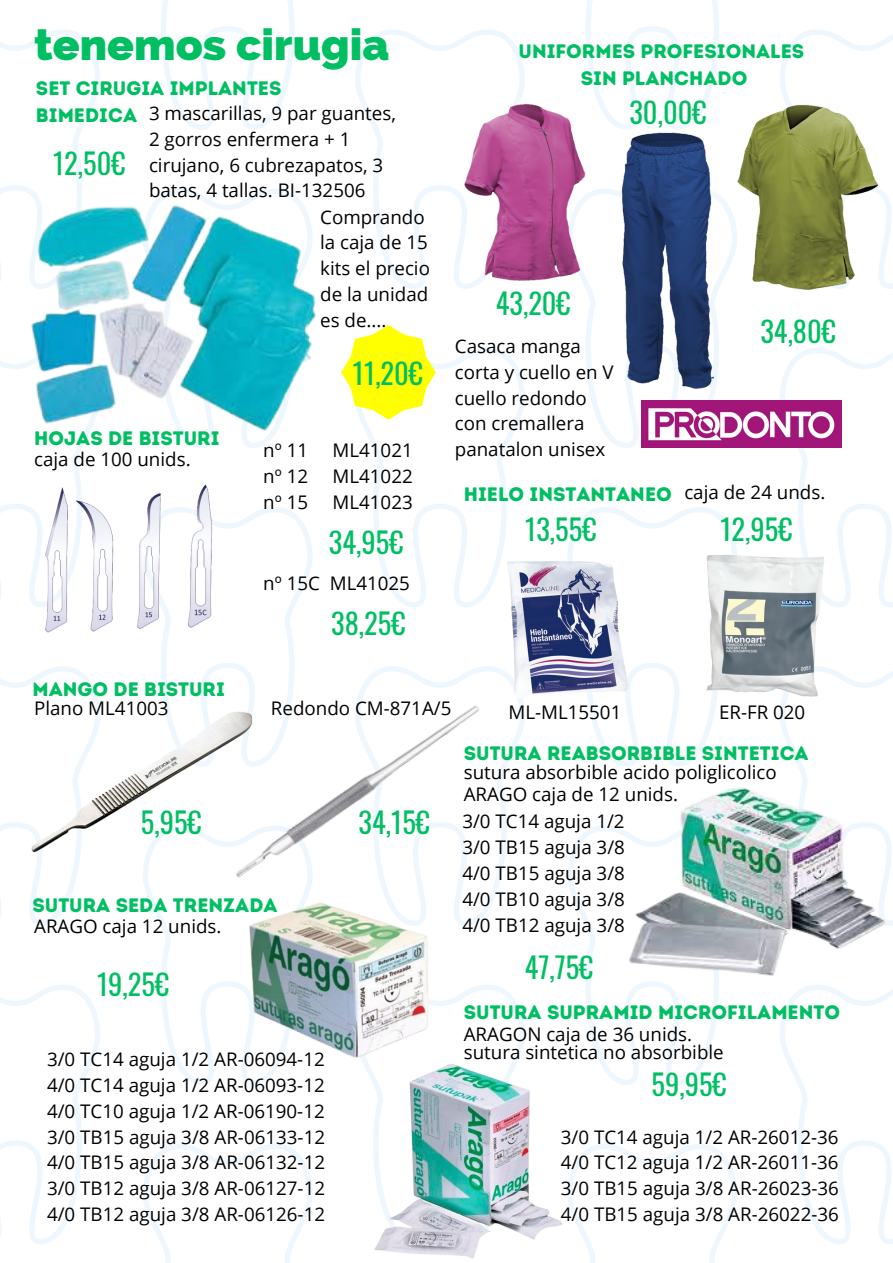
<style>
.page{position:relative;width:893px;height:1263px;background:#fff}
.page>*{position:absolute;margin:0;border:0;box-sizing:border-box;transform-origin:0 0}
.t1{font:800 44.17px "Raleway";color:#00bf63}
.t2{font:28.42px "Oswald";color:#00bf63}
.t3{font:19.5px/27px "Intro Rust Base";color:#00bf63}
.t4{font:18.75px/25.9px "Open Sans";color:#000}
</style>
<div class="page">
<svg style="left:780px;top:30px;width:113px;height:259px"></svg>
<svg style="left:586px;top:0;width:133px;height:126px"></svg>
<svg style="left:355px;top:30px;width:170px;height:259px"></svg>
<svg style="left:161px;top:0;width:133px;height:130px"></svg>
<svg style="left:0;top:30px;width:100px;height:251px"></svg>
<svg style="left:779px;top:348px;width:114px;height:259px"></svg>
<svg style="left:586px;top:189px;width:151px;height:259px"></svg>
<svg style="left:0;top:360px;width:81px;height:124px"></svg>
<svg style="left:780px;top:671px;width:113px;height:61px"></svg>
<svg style="left:568px;top:507px;width:168px;height:251px"></svg>
<svg style="left:241px;top:507px;width:72px;height:63px"></svg>
<svg style="left:0;top:679px;width:67px;height:247px"></svg>
<svg style="left:780px;top:1023px;width:113px;height:221px"></svg>
<svg style="left:582px;top:826px;width:134px;height:259px"></svg>
<svg style="left:513px;top:1014px;width:12px;height:46px"></svg>
<svg style="left:571px;top:1144px;width:166px;height:119px"></svg>
<svg style="left:163px;top:1014px;width:46px;height:71px"></svg>
<svg style="left:0;top:985px;width:100px;height:259px"></svg>
<svg style="left:143px;top:1144px;width:170px;height:119px"></svg>
<img style="left:21px;top:164px;width:295px;height:306px">
<img style="left:440px;top:95px;width:170px;height:203px">
<img style="left:720px;top:98px;width:167px;height:200px">
<img style="left:615px;top:118px;width:105px;height:285px">
<img style="left:525px;top:551px;width:118px;height:157px">
<img style="left:687px;top:545px;width:155px;height:156px">
<img style="left:0;top:484px;width:81px;height:115px">
<img style="left:21px;top:492px;width:52px;height:141px">
<img style="left:73px;top:486px;width:68px;height:146px">
<img style="left:141px;top:484px;width:100px;height:86px">
<img style="left:13px;top:666px;width:125px;height:239px">
<img style="left:138px;top:570px;width:444px;height:444px">
<img style="left:209px;top:788px;width:265px;height:297px">
<img style="left:368px;top:1060px;width:203px;height:199px">
<img style="left:641px;top:401px;width:200px;height:47px">
<svg style="left:341px;top:325px;width:184px;height:282px"></svg>
<img style="left:610px;top:732px;width:283px;height:291px">
<p class="t1" style="left:34px;top:18px;width:356px">tenemos cirugia</p>
<p class="t3" style="left:36px;top:74px;width:247px">SET CIRUGIA IMPLANTES<br>BIMEDICA</p>
<h2 class="t4" style="left:149px;top:100px;width:248px">3 mascarillas, 9 par guantes,<br>2 gorros enfermera + 1 cirujano, 6 cubrezapatos, 3 batas, 4 tallas. BI-132506</h2>
<p class="t2" style="left:53px;top:141px;width:74px">12,50€</p>
<p class="t4" style="left:320px;top:203px;width:111px">Comprando la caja de 15 kits el precio de la unidad es de....</p>
<p class="t3" style="left:34px;top:425px;width:187px">HOJAS DE BISTURI</p>
<h3 class="t4" style="left:34px;top:445px;width:158px">caja de 100 unids.</h3>
<p class="t2" style="left:353px;top:351px;width:72px">11,20€</p>
<p class="t4" style="left:263px;top:437px;width:46px">nº 11</p>
<p class="t4" style="left:332px;top:437px;width:82px">ML41021</p>
<p class="t4" style="left:263px;top:463px;width:46px">nº 12</p>
<p class="t4" style="left:332px;top:463px;width:82px">ML41022</p>
<h3 class="t4" style="left:263px;top:489px;width:46px">nº 15</h3>
<h3 class="t4" style="left:332px;top:489px;width:82px">ML41023</h3>
<p class="t2" style="left:329px;top:520px;width:76px">34,95€</p>
<p class="t4" style="left:263px;top:569px;width:148px">nº 15C ML41025</p>
<p class="t2" style="left:331px;top:601px;width:76px">38,25€</p>
<h2 class="t3" style="left:518px;top:37px;width:287px">UNIFORMES PROFESIONALES</h2>
<h2 class="t3" style="left:581px;top:64px;width:168px">SIN PLANCHADO</h2>
<h2 class="t2" style="left:629px;top:90px;width:79px">30,00€</h2>
<p class="t2" style="left:496px;top:281px;width:77px">43,20€</p>
<p class="t4" style="left:455px;top:333px;width:160px">Casaca manga corta y cuello en V</p>
<p class="t4" style="left:455px;top:384px;width:133px">cuello redondo con cremallera</p>
<p class="t4" style="left:455px;top:436px;width:152px">panatalon unisex</p>
<h2 class="t2" style="left:760px;top:309px;width:77px">34,80€</h2>
<p class="t3" style="left:464px;top:480px;width:209px">HIELO INSTANTANEO</p>
<p class="t4" style="left:684px;top:479px;width:143px">caja de 24 unds.</p>
<p class="t2" style="left:525px;top:507px;width:73px">13,55€</p>
<p class="t2" style="left:720px;top:507px;width:74px">12,95€</p>
<p class="t3" style="left:32px;top:676px;width:194px">MANGO DE BISTURI</p>
<p class="t4" style="left:34px;top:694px;width:136px">Plano ML41003</p>
<p class="t4" style="left:271px;top:694px;width:182px">Redondo CM-871A/5</p>
<p class="t2" style="left:141px;top:800px;width:62px">5,95€</p>
<p class="t2" style="left:358px;top:800px;width:73px">34,15€</p>
<p class="t3" style="left:32px;top:891px;width:247px">SUTURA SEDA TRENZADA</p>
<p class="t4" style="left:34px;top:912px;width:189px">ARAGO caja 12 unids.</p>
<p class="t2" style="left:97px;top:962px;width:74px">19,25€</p>
<p class="t4" style="left:47px;top:1046px;width:279px">3/0 TC14 aguja 1/2 AR-06094-12</p>
<h2 class="t4" style="left:47px;top:1071px;width:279px">4/0 TC14 aguja 1/2 AR-06093-12</h2>
<h2 class="t4" style="left:47px;top:1097px;width:279px">4/0 TC10 aguja 1/2 AR-06190-12</h2>
<h2 class="t4" style="left:47px;top:1123px;width:279px">3/0 TB15 aguja 3/8 AR-06133-12</h2>
<p class="t4" style="left:47px;top:1149px;width:279px">4/0 TB15 aguja 3/8 AR-06132-12</p>
<p class="t4" style="left:47px;top:1175px;width:279px">3/0 TB12 aguja 3/8 AR-06127-12</p>
<p class="t4" style="left:47px;top:1201px;width:279px">4/0 TB12 aguja 3/8 AR-06126-12</p>
<h2 class="t4" style="left:508px;top:699px;width:114px">ML-ML15501</h2>
<p class="t4" style="left:719px;top:699px;width:88px">ER-FR 020</p>
<p class="t3" style="left:464px;top:739px;width:346px">SUTURA REABSORBIBLE SINTETICA</p>
<p class="t4" style="left:464px;top:758px;width:315px">sutura absorbible acido poliglicolico</p>
<p class="t4" style="left:464px;top:780px;width:216px">ARAGO caja de 12 unids.</p>
<p class="t4" style="left:462px;top:808px;width:164px">3/0 TC14 aguja 1/2</p>
<h2 class="t4" style="left:462px;top:834px;width:164px">3/0 TB15 aguja 3/8</h2>
<p class="t4" style="left:462px;top:860px;width:164px">4/0 TB15 aguja 3/8</p>
<p class="t4" style="left:462px;top:886px;width:164px">4/0 TB10 aguja 3/8</p>
<p class="t4" style="left:462px;top:912px;width:164px">4/0 TB12 aguja 3/8</p>
<p class="t2" style="left:525px;top:945px;width:70px">47,75€</p>
<p class="t3" style="left:464px;top:998px;width:378px">SUTURA SUPRAMID MICROFILAMENTO</p>
<p class="t4" style="left:464px;top:1021px;width:230px">ARAGON caja de 36 unids.</p>
<p class="t4" style="left:464px;top:1039px;width:261px">sutura sintetica no absorbible</p>
<p class="t2" style="left:651px;top:1062px;width:77px">59,95€</p>
<p class="t4" style="left:561px;top:1123px;width:279px">3/0 TC14 aguja 1/2 AR-26012-36</p>
<p class="t4" style="left:561px;top:1149px;width:279px">4/0 TC12 aguja 1/2 AR-26011-36</p>
<h2 class="t4" style="left:561px;top:1175px;width:279px">3/0 TB15 aguja 3/8 AR-26023-36</h2>
<h2 class="t4" style="left:561px;top:1201px;width:279px">4/0 TB15 aguja 3/8 AR-26022-36</h2>
</div>
